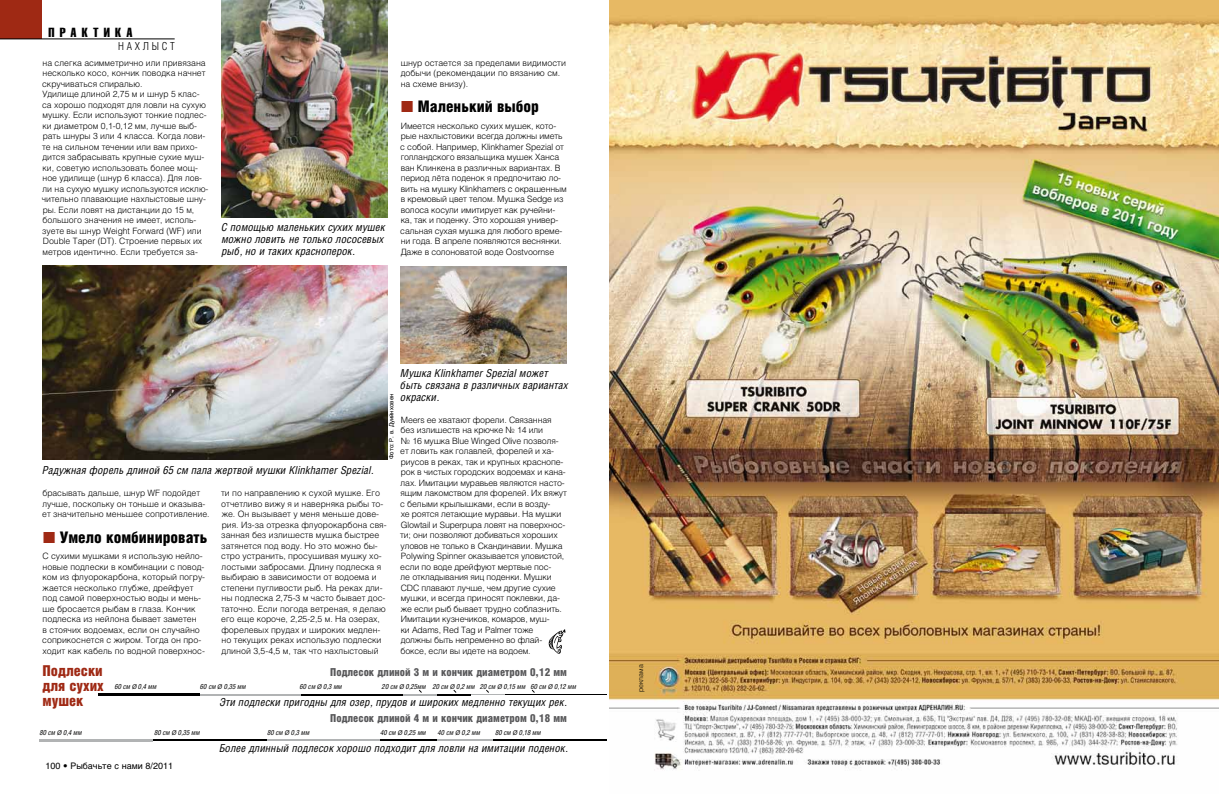
<style>
.page{position:relative;width:1219px;height:794px;background:#fff}
.page>*{position:absolute;margin:0;border:0;box-sizing:border-box;transform-origin:0 0}
.t1{font:16px "Helios Cond Black C";color:#000}
.t2{font:15px/15px "Helios Cond Black C";color:#9f2914;text-align:justify}
.t3{font:13px "Helios Compressed C";letter-spacing:.4em;color:#000}
.t4{font:italic 11px/12px "Helios Cond C";letter-spacing:.01em;color:#000}
.t5{font:11px "Helios Cond Black C";color:#58585a}
.t6{font:11px "Helios Cond Light C";letter-spacing:.25em;color:#000}
.t7{font:9px "Helvetica Cyr Upright";color:#000}
.t8{font:8.7px/10.5px "Helios Light C";color:#000}
.t9{font:italic 7px "Helios Cond C";color:#000}
.t10{font:7px "Helios Light C";letter-spacing:-.015em;color:#000}
.t11{font:6px "Helvetica Cyr Upright";color:#000}
.s1{color:#9f2914}
.s2{font-family:"Myriad Pro"}
</style>
<div class="page">
<div style="left:0;top:0;width:42px;height:39px;background:#9f2914"></div>
<hr style="left:0;top:38px;width:175px;height:1px;background:#000">
<img style="left:222px;top:0;width:166px;height:217px">
<img style="left:43px;top:265px;width:345px;height:194px">
<img style="left:401px;top:267px;width:166px;height:96px">
<hr style="left:505px;top:694px;width:102px;height:1px;background:#000">
<hr style="left:471px;top:694px;width:34px;height:1px;background:#b1b3b4">
<hr style="left:437px;top:694px;width:34px;height:1px;background:#000">
<hr style="left:403px;top:694px;width:34px;height:1px;background:#b1b3b4">
<hr style="left:301px;top:693px;width:102px;height:2px;background:#000">
<hr style="left:199px;top:693px;width:102px;height:2px;background:#b1b3b4">
<hr style="left:98px;top:693px;width:101px;height:2px;background:#000">
<hr style="left:493px;top:739px;width:114px;height:1px;background:#000">
<hr style="left:437px;top:739px;width:56px;height:1px;background:#b1b3b4">
<hr style="left:380px;top:739px;width:57px;height:1px;background:#000">
<hr style="left:266px;top:739px;width:114px;height:2px;background:#b1b3b4">
<hr style="left:153px;top:739px;width:113px;height:2px;background:#000">
<hr style="left:40px;top:739px;width:113px;height:2px;background:#b1b3b4">
<svg style="left:549px;top:629px;width:17px;height:25px"></svg>
<img style="left:609px;top:0;width:610px;height:770px">
<h3 class="t3" style="left:49px;top:24px;width:85px">ПРАКТИКА</h3>
<p class="t6" style="left:118px;top:40px;width:58px">НАХЛЫСТ</p>
<p class="t8" style="left:42px;top:57px;width:168px">на слегка асимметрично или привязана несколько косо, кончик поводка начнет скручиваться спиралью.<br>Удилище длиной 2,75 м и шнур 5 клас&shy;са хорошо подходят для ловли на сухую мушку. Если используют тонкие подлес&shy;ки диаметром 0,1-0,12 мм, лучше выб&shy;рать шнуры 3 или 4 класса. Когда лови&shy;те на сильном течении или вам прихо&shy;дится забрасывать крупные сухие муш&shy;ки, советую использовать более мощ&shy;ное удилище (шнур 6 класса). Для лов&shy;ли на сухую мушку используются исклю&shy;чительно плавающие нахлыстовые шну&shy;ры. Если ловят на дистанции до 15 м, большого значения не имеет, исполь&shy;зуете вы шнур Weight Forward (WF) или Double Taper (DT). Строение первых их метров идентично. Если требуется за-</p>
<p class="t4" style="left:221px;top:220px;width:165px">С помощью маленьких сухих мушек можно ловить не только лососевых рыб, но и таких красноперок.</p>
<p class="t8" style="left:401px;top:57px;width:167px">шнур остается за пределами видимости добычи (рекомендации по вязанию см. на схеме внизу).</p>
<h1 class="t1" style="left:401px;top:97px;width:139px"><span class="s1">■</span> Маленький выбор</h1>
<p class="t8" style="left:400px;top:120px;width:168px">Имеется несколько сухих мушек, кото&shy;рые нахлыстовики всегда должны иметь с собой. Например, Klinkhamer Spezial от голландского вязальщика мушек Ханса ван Клинкена в различных вариантах. В период лёта поденок я предпочитаю ло&shy;вить на мушку Klinkhamers с окрашенным в кремовый цвет телом. Мушка Sedge из волоса косули имитирует как ручейни&shy;ка, так и поденку. Это хорошая универ&shy;сальная сухая мушка для любого време&shy;ни года. В апреле появляются веснянки.<br>Даже в солоноватой воде Oostvoornse</p>
<p class="t4" style="left:401px;top:367px;width:169px">Мушка Klinkhamer Spezial может быть связана в различных вариантах окраски.</p>
<p class="t11" style="left:388px;top:459px;width:67px;rotate:-90deg">Фото: Р. в. Дуийнховен</p>
<p class="t8" style="left:400px;top:414px;width:168px">Meers ее хватают форели. Связанная без излишеств на крючке № 14 или<br>№ 16 мушка Blue Winged Olive позволя&shy;ет ловить как голавлей, форелей и ха&shy;риусов в реках, так и крупных краснопе&shy;рок в чистых городских водоемах и кана&shy;лах. Имитации муравьев являются насто&shy;ящим лакомством для форелей. Их вяжут с белыми крылышками, если в возду-<br>хе роятся летающие муравьи. На мушки Glowtail и Superpupa ловят на поверхнос&shy;ти; они позволяют добиваться хороших уловов не только в Скандинавии. Мушка Polywing Spinner оказывается уловистой, если по воде дрейфуют мертвые пос-<br>ле откладывания яиц поденки. Мушки CDC плавают лучше, чем другие сухие мушки, и всегда приносят поклевки, да&shy;же если рыб бывает трудно соблазнить.<br>Имитации кузнечиков, комаров, муш-<br>ки Adams, Red Tag и Palmer тоже<br>должны быть непременно во флай&shy;боксе, если вы идете на водоем.</p>
<p class="t4" style="left:43px;top:463px;width:333px">Радужная форель длиной 65 см пала жертвой мушки Klinkhamer Spezial.</p>
<p class="t8" style="left:42px;top:488px;width:169px">брасывать дальше, шнур WF подойдет лучше, поскольку он тоньше и оказыва&shy;ет значительно меньшее сопротивление.</p>
<h1 class="t1" style="left:43px;top:528px;width:166px"><span class="s1">■</span> Умело комбинировать</h1>
<p class="t8" style="left:42px;top:551px;width:165px">С сухими мушками я использую нейло&shy;новые подлески в комбинации с повод&shy;ком из флуорокарбона, который погру&shy;жается несколько глубже, дрейфует под самой поверхностью воды и мень&shy;ше бросается рыбам в глаза. Кончик подлеска из нейлона бывает заметен<br>в стоячих водоемах, если он случайно соприкоснется с жиром. Тогда он про&shy;ходит как кабель по водной поверхнос-</p>
<p class="t8" style="left:221px;top:488px;width:167px">ти по направлению к сухой мушке. Его отчетливо вижу я и наверняка рыбы то&shy;же. Он вызывает у меня меньше дове&shy;рия. Из-за отрезка флуорокарбона свя&shy;занная без излишеств мушка быстрее затянется под воду. Но это можно бы&shy;стро устранить, просушивая мушку хо&shy;лостыми забросами. Длину подлеска я выбираю в зависимости от водоема и степени пугливости рыб. На реках дли&shy;ны подлеска 2,75-3 м часто бывает дос&shy;таточно. Если погода ветреная, я делаю его еще короче, 2,25-2,5 м. На озерах, форелевых прудах и широких медлен&shy;но текущих реках использую подлески длиной 3,5-4,5 м, так что нахлыстовый</p>
<h2 class="t2" style="left:43px;top:663px;width:63px">Подлески для сухих мушек</h2>
<p class="t5" style="left:330px;top:665px;width:238px">Подлесок длиной 3 м и кончик диаметром 0,12 мм</p>
<p class="t4" style="left:220px;top:696px;width:349px">Эти подлески пригодны для озер, прудов и широких медленно текущих рек.</p>
<p class="t4" style="left:219px;top:742px;width:350px">Более длинный подлесок хорошо подходит для ловли на имитации поденок.</p>
<p class="t9" style="left:115px;top:682px;width:43px">60 см <span class="s2">Ø</span> 0,4 мм</p>
<p class="t9" style="left:200px;top:682px;width:47px">60 см <span class="s2">Ø</span> 0,35 мм</p>
<p class="t9" style="left:300px;top:682px;width:44px">60 см <span class="s2">Ø</span> 0,3 мм</p>
<p class="t9" style="left:382px;top:682px;width:196px">20 см <span class="s2">Ø</span> 0,25мм 20 см <span class="s2">Ø</span> 0,2 мм 20 см <span class="s2">Ø</span> 0,15 мм 60 см <span class="s2">Ø</span> 0,12 мм</p>
<p class="t5" style="left:330px;top:711px;width:238px">Подлесок длиной 4 м и кончик диаметром 0,18 мм</p>
<p class="t9" style="left:40px;top:728px;width:44px">80 см <span class="s2">Ø</span> 0,4 мм</p>
<p class="t9" style="left:154px;top:728px;width:47px">80 см <span class="s2">Ø</span> 0,35 мм</p>
<p class="t9" style="left:267px;top:728px;width:44px">80 см <span class="s2">Ø</span> 0,3 мм</p>
<p class="t9" style="left:380px;top:728px;width:47px">40 см <span class="s2">Ø</span> 0,25 мм</p>
<p class="t9" style="left:438px;top:728px;width:44px">40 см <span class="s2">Ø</span> 0,2 мм</p>
<p class="t9" style="left:495px;top:728px;width:47px">80 см <span class="s2">Ø</span> 0,18 мм</p>
<p class="t7" style="left:45px;top:761px;width:129px">100 • Рыбачьте с нами 8/2011</p>
<p class="t10" style="left:636px;top:692px;width:29px;rotate:-90deg">реклама</p>
</div>
